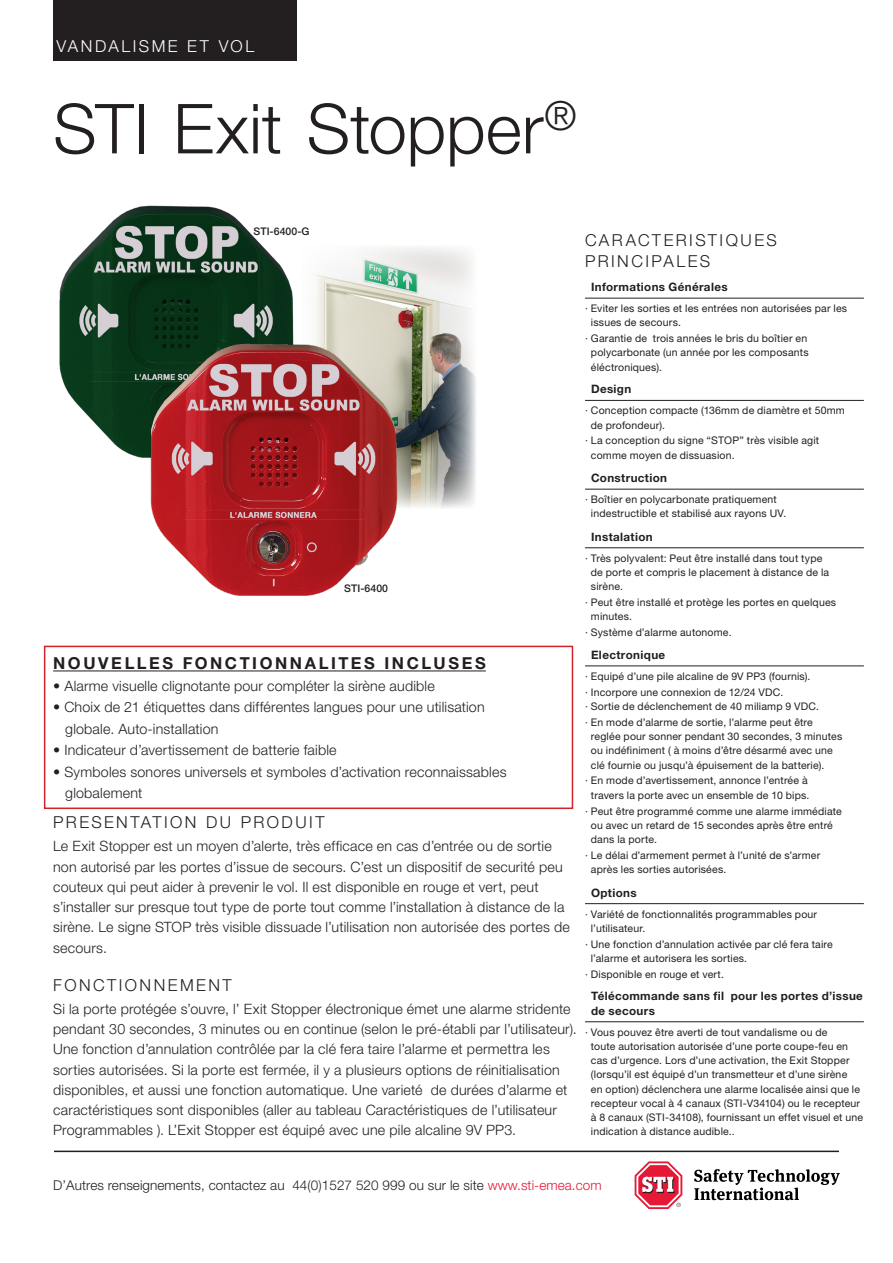
<style>
.page{position:relative;width:893px;height:1263px;background:#fff}
.page>*{position:absolute;margin:0;border:0;box-sizing:border-box;transform-origin:0 0}
.head_1{font:300 69px "Helvetica Neue LT Std";color:#231f20}
.head_3{font:300 16.5px/21px "Helvetica Neue LT Std";letter-spacing:.15em;color:#231f20}
.head_3-2{font:700 16.5px "Helvetica Neue LT Std";letter-spacing:.155em;color:#231f20}
.head_3-3{font:300 16.5px "Helvetica Neue LT Std";letter-spacing:.15em;color:#fff}
.text_1{font:300 14.25px/20.2px "Helvetica Neue LT Std";letter-spacing:.015em;color:#231f20}
.head_3-4{font:300 14.25px "Helvetica Neue LT Std";letter-spacing:.015em;color:#231f20}
.t1{font:300 13.5px "Helvetica Neue LT Std";letter-spacing:.005em;color:#231f20}
.head4_sidebar{font:700 11.7px/14.2px "Helvetica Neue LT Std";letter-spacing:.03em;color:#231f20}
.sidebar_bullet{font:10.5px/14.2px "Helvetica Neue LT Std";letter-spacing:.02em;color:#231f20}
.t2{font:500 10.5px "Helvetica Neue LT Std";letter-spacing:.005em;color:#231f20}
.s1{color:#e51836}
</style>
<div class="page">
<div style="left:44px;top:646px;width:529px;height:163px;border:2px solid #d1232a"></div>
<div style="left:53px;top:0;width:243px;height:61px;background:#231f20"></div>
<svg style="left:694px;top:1169px;width:146px;height:31px"></svg>
<svg style="left:635px;top:1161px;width:47px;height:48px"></svg>
<hr style="left:54px;top:1150px;width:785px;height:2px;background:#231f20">
<hr style="left:53px;top:670px;width:433px;height:1px;background:#231f20">
<hr style="left:585px;top:298px;width:279px;height:1px;background:#231f20">
<hr style="left:585px;top:400px;width:279px;height:1px;background:#231f20">
<hr style="left:585px;top:489px;width:279px;height:1px;background:#231f20">
<hr style="left:585px;top:547px;width:279px;height:1px;background:#231f20">
<hr style="left:585px;top:665px;width:279px;height:1px;background:#231f20">
<hr style="left:585px;top:903px;width:279px;height:1px;background:#231f20">
<hr style="left:585px;top:1021px;width:279px;height:1px;background:#231f20">
<img style="left:316px;top:248px;width:160px;height:260px">
<img style="left:59px;top:206px;width:235px;height:252px">
<img style="left:145px;top:343px;width:256px;height:253px">
<p class="head_3-3" style="left:57px;top:36px;width:199px">VANDALISME ET VOL</p>
<p class="head_1" style="left:53px;top:87px;width:525px">STI Exit Stopper<sup>®</sup></p>
<p class="t2" style="left:254px;top:225px;width:58px">STI-6400-G</p>
<p class="t2" style="left:344px;top:582px;width:45px">STI-6400</p>
<p class="head_3-2" style="left:53px;top:653px;width:434px">NOUVELLES FONCTIONNALITES INCLUSES</p>
<p class="head_3-4" style="left:53px;top:677px;width:383px">• Alarme visuelle clignotante pour compléter la sirène audible</p>
<p class="head_3-4" style="left:53px;top:698px;width:433px">• Choix de 21 étiquettes dans différentes langues pour une utilisation</p>
<p class="head_3-4" style="left:65px;top:720px;width:155px">globale. Auto-installation</p>
<p class="head_3-4" style="left:53px;top:741px;width:285px">• Indicateur d’avertissement de batterie faible</p>
<p class="head_3-4" style="left:53px;top:763px;width:455px">• Symboles sonores universels et symboles d’activation reconnaissables</p>
<p class="head_3-4" style="left:65px;top:784px;width:79px">globalement</p>
<p class="head_3" style="left:53px;top:812px;width:273px">PRESENTATION DU PRODUIT</p>
<p class="text_1" style="left:53px;top:836px;width:518px">Le Exit Stopper est un moyen d’alerte, très efficace en cas d’entrée ou de sortie non autorisé par les portes d’issue de secours. C’est un dispositif de securité peu couteux qui peut aider à prevenir le vol. Il est disponible en rouge et vert, peut s’installer sur presque tout type de porte tout comme l’installation à distance de la sirène. Le signe STOP très visible dissuade l’utilisation non autorisée des portes de secours.</p>
<p class="head_3" style="left:53px;top:974px;width:180px">FONCTIONNEMENT</p>
<p class="text_1" style="left:53px;top:998px;width:525px">Si la porte protégée s’ouvre, l’ Exit Stopper électronique émet une alarme stridente pendant 30 secondes, 3 minutes ou en continue (selon le pré-établi par l’utilisateur).<br>Une fonction d’annulation contrôlée par la clé fera taire l’alarme et permettra les sorties autorisées. Si la porte est fermée, il y a plusieurs options de réinitialisation disponibles, et aussi une fonction automatique. Une varieté de durées d’alarme et caractéristiques sont disponibles (aller au tableau Caractéristiques de l’utilisateur Programmables ). L’Exit Stopper est équipé avec une pile alcaline 9V PP3.</p>
<p class="head_3" style="left:585px;top:230px;width:193px">CARACTERISTIQUES<br>PRINCIPALES</p>
<p class="head4_sidebar" style="left:591px;top:279px;width:138px">Informations Générales</p>
<p class="sidebar_bullet" style="left:591px;top:301px;width:258px;text-indent:-6px">· Eviter les sorties et les entrées non autorisées par les issues de secours.</p>
<p class="sidebar_bullet" style="left:591px;top:331px;width:219px;text-indent:-6px">· Garantie de trois années le bris du boîtier en polycarbonate (un année por les composants éléctroniques).</p>
<p class="head4_sidebar" style="left:591px;top:382px;width:42px">Design</p>
<p class="sidebar_bullet" style="left:591px;top:403px;width:256px;text-indent:-6px">· Conception compacte (136mm de diamètre et 50mm de profondeur).</p>
<p class="sidebar_bullet" style="left:591px;top:433px;width:230px;text-indent:-6px">· La conception du signe “STOP” très visible agit comme moyen de dissuasion.</p>
<p class="head4_sidebar" style="left:591px;top:470px;width:78px">Construction</p>
<p class="sidebar_bullet" style="left:591px;top:492px;width:197px;text-indent:-6px">· Boîtier en polycarbonate pratiquement indestructible et stabilisé aux rayons UV.</p>
<p class="head4_sidebar" style="left:591px;top:529px;width:63px">Instalation</p>
<p class="sidebar_bullet" style="left:591px;top:551px;width:240px;text-indent:-6px">· Très polyvalent: Peut être installé dans tout type de porte et compris le placement à distance de la sirène.</p>
<p class="sidebar_bullet" style="left:591px;top:595px;width:247px;text-indent:-6px">· Peut être installé et protège les portes en quelques minutes.</p>
<p class="sidebar_bullet" style="left:585px;top:625px;width:148px">· Système d’alarme autonome.</p>
<p class="head4_sidebar" style="left:591px;top:647px;width:76px">Electronique</p>
<p class="sidebar_bullet" style="left:585px;top:669px;width:227px">· Equipé d’une pile alcaline de 9V PP3 (fournis).</p>
<p class="sidebar_bullet" style="left:585px;top:685px;width:236px">· Incorpore une connexion de 12/24 VDC.<br>· Sortie de déclenchement de 40 miliamp 9 VDC.</p>
<p class="sidebar_bullet" style="left:591px;top:715px;width:253px;text-indent:-6px">· En mode d’alarme de sortie, l’alarme peut être reglée pour sonner pendant 30 secondes, 3 minutes ou indéfiniment ( à moins d’être désarmé avec une clé fournie ou jusqu’à épuisement de la batterie).</p>
<p class="sidebar_bullet" style="left:585px;top:773px;width:226px;text-align:center">· En mode d’avertissement, annonce l’entrée à travers la porte avec un ensemble de 10 bips.</p>
<p class="sidebar_bullet" style="left:591px;top:803px;width:252px;text-indent:-6px">· Peut être programmé comme une alarme immédiate ou avec un retard de 15 secondes après être entré dans la porte.</p>
<p class="sidebar_bullet" style="left:591px;top:848px;width:231px;text-indent:-6px">· Le délai d’armement permet à l’unité de s’armer après les sorties autorisées.</p>
<p class="head4_sidebar" style="left:591px;top:885px;width:47px">Options</p>
<p class="sidebar_bullet" style="left:591px;top:906px;width:228px;text-indent:-6px">· Variété de fonctionnalités programmables pour l’utilisateur.</p>
<p class="sidebar_bullet" style="left:591px;top:937px;width:243px;text-indent:-6px">· Une fonction d’annulation activée par clé fera taire l’alarme et autorisera les sorties.</p>
<p class="sidebar_bullet" style="left:585px;top:967px;width:140px">· Disponible en rouge et vert.</p>
<p class="head4_sidebar" style="left:591px;top:989px;width:273px">Télécommande sans fil pour les portes d’issue de secours</p>
<p class="sidebar_bullet" style="left:591px;top:1025px;width:274px;text-indent:-6px">· Vous pouvez être averti de tout vandalisme ou de<br>toute autorisation autorisée d’une porte coupe-feu en cas d’urgence. Lors d’une activation, the Exit Stopper (lorsqu’il est équipé d’un transmetteur et d’une sirène<br>en option) déclenchera une alarme localisée ainsi que le recepteur vocal à 4 canaux (STI-V34104) ou le recepteur à 8 canaux (STI-34108), fournissant un effet visuel et une indication à distance audible..</p>
<p class="t1" style="left:53px;top:1177px;width:550px">D’Autres renseignements, contactez au 44(0)1527 520 999 ou sur le site <span class="s1">www.sti-emea.com</span></p>
</div>
